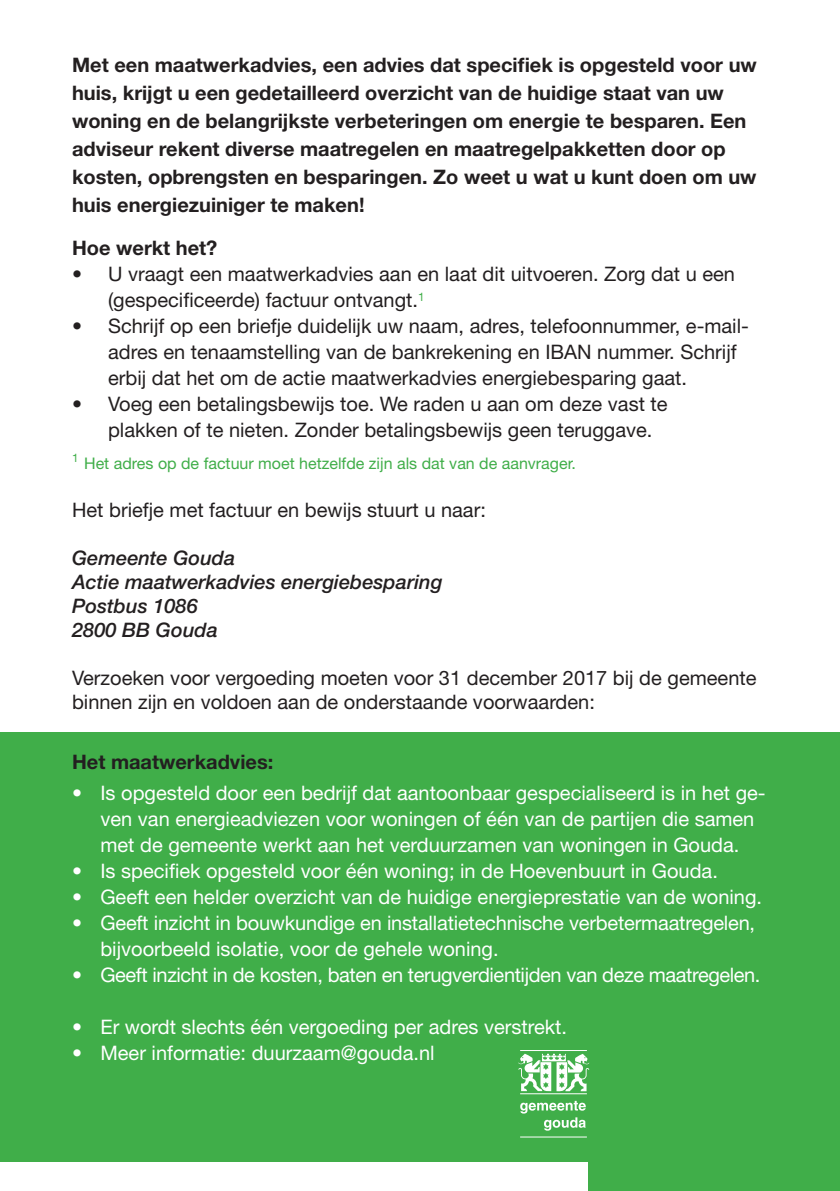
<style>
.page{position:relative;width:840px;height:1191px;background:#fff}
.page>*{position:absolute;margin:0;border:0;box-sizing:border-box;transform-origin:0 0}
.t1{font:20px/26px "Helvetica Neue LT Std";color:#231f20}
.t2{font:20px/26px "Helvetica Neue LT Std";color:#fff}
.t3{font:700 20px/28px "Helvetica Neue LT Std";color:#231f20}
.t4{font:italic 500 20px "Helvetica Neue LT Std";color:#231f20}
.t5{font:20px "Helvetica Neue LT Std";letter-spacing:-.02em;color:#fff}
.t6{font:16px "Helvetica Neue LT Std";color:#40ae49}
</style>
<div class="page">
<div style="left:0;top:732px;width:839px;height:459px;background:#40ae49"></div>
<div style="left:0;top:1162px;width:587px;height:29px;background:#fff"></div>
<svg style="left:520px;top:1100px;width:65px;height:30px"></svg>
<hr style="left:520px;top:1050px;width:66px;height:1px;background:#fff">
<hr style="left:520px;top:1136px;width:66px;height:1px;background:#fff">
<hr style="left:520px;top:1093px;width:66px;height:1px;background:#fff">
<svg style="left:518px;top:1053px;width:71px;height:38px"></svg>
<p class="t3" style="left:72px;top:50px;width:685px">Met een maatwerkadvies, een advies dat specifiek is opgesteld voor uw huis, krijgt u een gedetailleerd overzicht van de huidige staat van uw woning en de belangrijkste verbeteringen om energie te besparen. Een adviseur rekent diverse maatregelen en maatregelpakketten door op kosten, opbrengsten en besparingen. Zo weet u wat u kunt doen om uw huis energiezuiniger te maken!</p>
<p class="t3" style="left:72px;top:234px;width:147px">Hoe werkt het?</p>
<p class="t1" style="left:108px;top:261px;width:628px;text-indent:-36px">• U vraagt een maatwerkadvies aan en laat dit uitvoeren. Zorg dat u een (gespecificeerde) factuur ontvangt.<sup>1</sup></p>
<p class="t1" style="left:108px;top:313px;width:642px;text-indent:-36px">• Schrijf op een briefje duidelijk uw naam, adres, telefoonnummer, e-mail&shy;adres en tenaamstelling van de bankrekening en IBAN nummer. Schrijf erbij dat het om de actie maatwerkadvies energiebesparing gaat.</p>
<p class="t1" style="left:108px;top:391px;width:560px;text-indent:-36px">• Voeg een betalingsbewijs toe. We raden u aan om deze vast te plakken of te nieten. Zonder betalingsbewijs geen teruggave.</p>
<p class="t6" style="left:72px;top:454px;width:505px"><sup>1</sup> Het adres op de factuur moet hetzelfde zijn als dat van de aanvrager.</p>
<p class="t1" style="left:72px;top:497px;width:415px">Het briefje met factuur en bewijs stuurt u naar:</p>
<p class="t4" style="left:72px;top:546px;width:165px">Gemeente Gouda</p>
<p class="t4" style="left:72px;top:570px;width:372px">Actie maatwerkadvies energiebesparing</p>
<p class="t4" style="left:72px;top:594px;width:127px">Postbus 1086</p>
<p class="t4" style="left:72px;top:618px;width:147px">2800 BB Gouda</p>
<p class="t1" style="left:72px;top:666px;width:685px;line-height:24px">Verzoeken voor vergoeding moeten voor 31 december 2017 bij de gemeente binnen zijn en voldoen aan de onderstaande voorwaarden:</p>
<p class="t3" style="left:72px;top:747px;width:203px">Het maatwerkadvies:</p>
<p class="t2" style="left:100px;top:780px;width:666px;text-indent:-28px">• Is opgesteld door een bedrijf dat aantoonbaar gespecialiseerd is in het ge&shy;ven van energieadviezen voor woningen of één van de partijen die samen met de gemeente werkt aan het verduurzamen van woningen in Gouda.</p>
<p class="t2" style="left:72px;top:858px;width:647px">• Is specifiek opgesteld voor één woning; in de Hoevenbuurt in Gouda.</p>
<p class="t2" style="left:72px;top:884px;width:691px">• Geeft een helder overzicht van de huidige energieprestatie van de woning.</p>
<p class="t2" style="left:100px;top:910px;width:655px;text-indent:-28px">• Geeft inzicht in bouwkundige en installatietechnische verbetermaatregelen, bijvoorbeeld isolatie, voor de gehele woning.</p>
<p class="t5" style="left:72px;top:963px;width:689px">• Geeft inzicht in de kosten, baten en terugverdientijden van deze maatregelen.</p>
<p class="t2" style="left:72px;top:1014px;width:496px">• Er wordt slechts één vergoeding per adres verstrekt.</p>
<p class="t2" style="left:72px;top:1040px;width:364px">• Meer informatie: duurzaam@gouda.nl</p>
</div>
